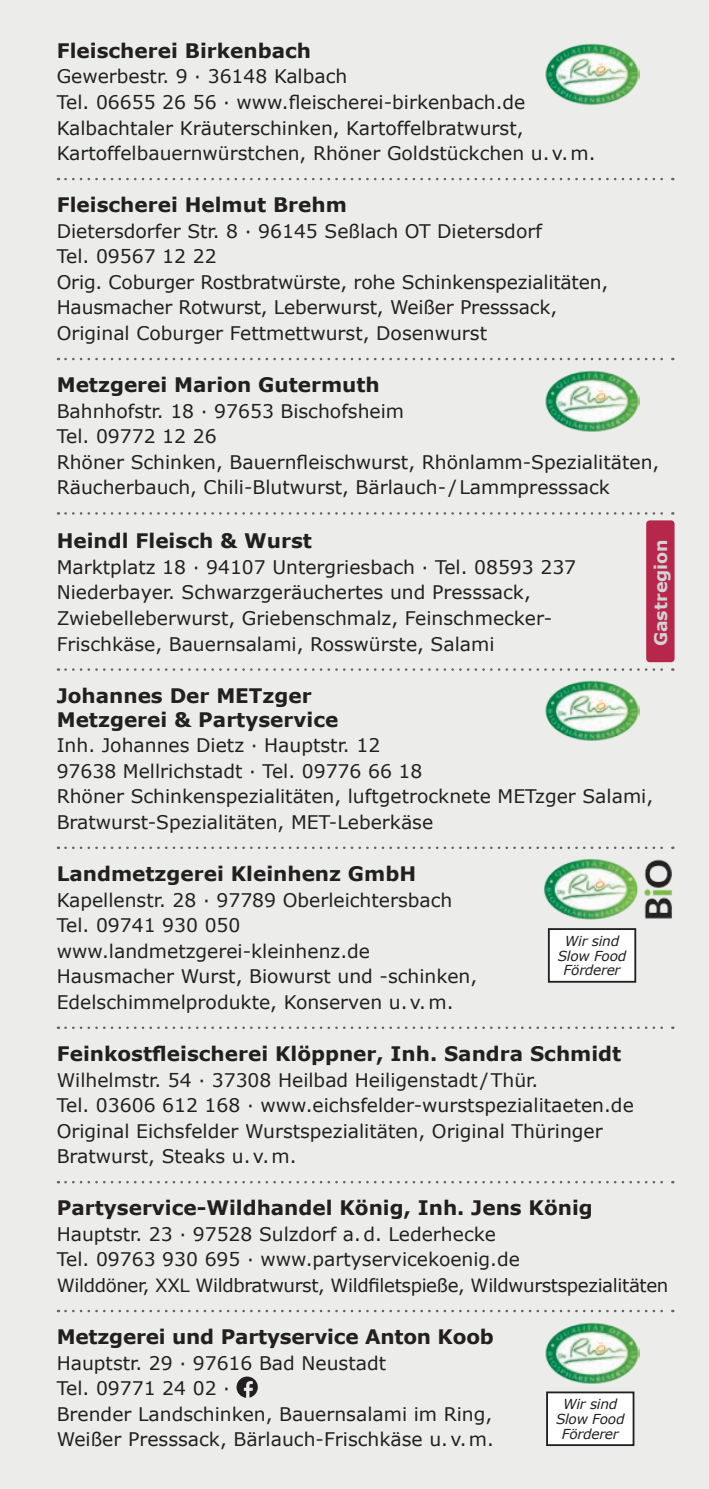
<style>
.page{position:relative;width:709px;height:1489px;background:#fff}
.page>*{position:absolute;margin:0;border:0;box-sizing:border-box;transform-origin:0 0}
.t1{font:700 20px/23.8px "Verdana";color:#231f20}
.t2{font:18.75px/25.5px "Verdana";color:#231f20}
.t3{font:18.25px "Verdana";letter-spacing:-.02em;color:#231f20}
.t4{font:700 17.5px "Verdana";color:#d1d2d4}
.t5{font:italic 13.75px/14.8px "Verdana";letter-spacing:-.02em;color:#231f20;text-align:center}
</style>
<div class="page">
<div style="left:0;top:0;width:709px;height:1488px;background:#ecedea"></div>
<svg style="left:65px;top:178px;width:608px;height:2px"></svg>
<svg style="left:65px;top:358px;width:608px;height:2px"></svg>
<svg style="left:65px;top:512px;width:608px;height:2px"></svg>
<svg style="left:65px;top:668px;width:608px;height:2px"></svg>
<svg style="left:65px;top:846px;width:608px;height:3px"></svg>
<svg style="left:65px;top:1026px;width:608px;height:2px"></svg>
<svg style="left:65px;top:1181px;width:608px;height:2px"></svg>
<svg style="left:65px;top:1309px;width:608px;height:3px"></svg>
<svg style="left:236px;top:1376px;width:22px;height:21px"></svg>
<hr style="left:0;top:112px;width:1px;height:63px;background:#fff">
<div style="left:646px;top:520px;width:28px;height:142px;background:#b6274b;border-radius:4px"></div>
<img style="left:545px;top:43px;width:95px;height:62px">
<img style="left:545px;top:370px;width:95px;height:62px">
<img style="left:545px;top:680px;width:95px;height:61px">
<img style="left:545px;top:1322px;width:95px;height:62px">
<div style="left:549px;top:929px;width:86px;height:52px;background:#fff"></div>
<div style="left:548px;top:928px;width:88px;height:54px;border:2px solid #231f20"></div>
<div style="left:547px;top:1392px;width:86px;height:52px;background:#fff"></div>
<div style="left:546px;top:1391px;width:88px;height:54px;border:2px solid #231f20"></div>
<img style="left:544px;top:859px;width:128px;height:61px">
<p class="t1" style="left:57px;top:39px;width:256px">Fleischerei Birkenbach</p>
<p class="t2" style="left:57px;top:64px;width:540px">Gewerbestr. 9 · 36148 Kalbach<br>Tel. 06655 26 56 · www.fleischerei-birkenbach.de Kalbachtaler Kräuterschinken, Kartoffelbratwurst, Kartoffelbauernwürstchen, Rhöner Goldstückchen u.v.m.</p>
<p class="t1" style="left:57px;top:193px;width:292px">Fleischerei Helmut Brehm</p>
<p class="t2" style="left:57px;top:218px;width:553px">Dietersdorfer Str. 8 · 96145 Seßlach OT Dietersdorf<br>Tel. 09567 12 22<br>Orig. Coburger Rostbratwürste, rohe Schinkenspezialitäten, Hausmacher Rotwurst, Leberwurst, Weißer Presssack, Original Coburger Fettmettwurst, Dosenwurst</p>
<p class="t1" style="left:57px;top:373px;width:324px">Metzgerei Marion Gutermuth</p>
<p class="t2" style="left:57px;top:398px;width:604px">Bahnhofstr. 18 · 97653 Bischofsheim<br>Tel. 09772 12 26<br>Rhöner Schinken, Bauernfleischwurst, Rhönlamm-Spezialitäten, Räucherbauch, Chili-Blutwurst, Bärlauch- /Lammpresssack</p>
<p class="t1" style="left:57px;top:529px;width:257px">Heindl Fleisch &amp; Wurst</p>
<p class="t2" style="left:57px;top:554px;width:521px">Marktplatz 18 · 94107 Untergriesbach · Tel. 08593 237<br>Niederbayer. Schwarzgeräuchertes und Presssack, Zwiebelleberwurst, Griebenschmalz, Feinschmecker-Frischkäse, Bauernsalami, Rosswürste, Salami</p>
<p class="t1" style="left:57px;top:683px;width:283px">Johannes Der METzger<br>Metzgerei &amp; Partyservice</p>
<p class="t2" style="left:57px;top:732px;width:598px">Inh. Johannes Dietz · Hauptstr. 12<br>97638 Mellrichstadt · Tel. 09776 66 18<br>Rhöner Schinkenspezialitäten, luftgetrocknete METzger Salami, Bratwurst-Spezialitäten, MET-Leberkäse</p>
<p class="t1" style="left:57px;top:862px;width:361px">Landmetzgerei Kleinhenz GmbH</p>
<p class="t2" style="left:57px;top:887px;width:422px">Kapellenstr. 28 · 97789 Oberleichtersbach Tel. 09741 930 050 www.landmetzgerei-kleinhenz.de Hausmacher Wurst, Biowurst und -schinken, Edelschimmelprodukte, Konserven u.v.m.</p>
<p class="t1" style="left:57px;top:1041px;width:566px">Feinkostfleischerei Klöppner, Inh. Sandra Schmidt</p>
<p class="t2" style="left:57px;top:1067px;width:578px">Wilhelmstr. 54 · 37308 Heilbad Heiligenstadt /Thür.<br>Tel. 03606 612 168 · www.eichsfelder-wurstspezialitaeten.de Original Eichsfelder Wurstspezialitäten, Original Thüringer Bratwurst, Steaks u.v.m.</p>
<p class="t1" style="left:57px;top:1196px;width:537px">Partyservice-Wildhandel König, Inh. Jens König</p>
<p class="t2" style="left:57px;top:1221px;width:465px">Hauptstr. 23 · 97528 Sulzdorf a.d. Lederhecke<br>Tel. 09763 930 695 · www.partyservicekoenig.de</p>
<p class="t3" style="left:57px;top:1273px;width:613px">Wilddöner, XXL Wildbratwurst, Wildfiletspieße, Wildwurstspezialitäten</p>
<p class="t1" style="left:57px;top:1325px;width:439px">Metzgerei und Partyservice Anton Koob</p>
<p class="t2" style="left:57px;top:1350px;width:439px">Hauptstr. 29 · 97616 Bad Neustadt<br>Tel. 09771 24 02 ·<br>Brender Landschinken, Bauernsalami im Ring, Weißer Presssack, Bärlauch-Frischkäse u.v.m.</p>
<p class="t4" style="left:649px;top:646px;width:109px;rotate:-90deg">Gastregion</p>
<p class="t5" style="left:558px;top:933px;width:70px">Wir sind<br>Slow Food<br>Förderer</p>
<p class="t5" style="left:556px;top:1396px;width:70px">Wir sind<br>Slow Food<br>Förderer</p>
</div>
